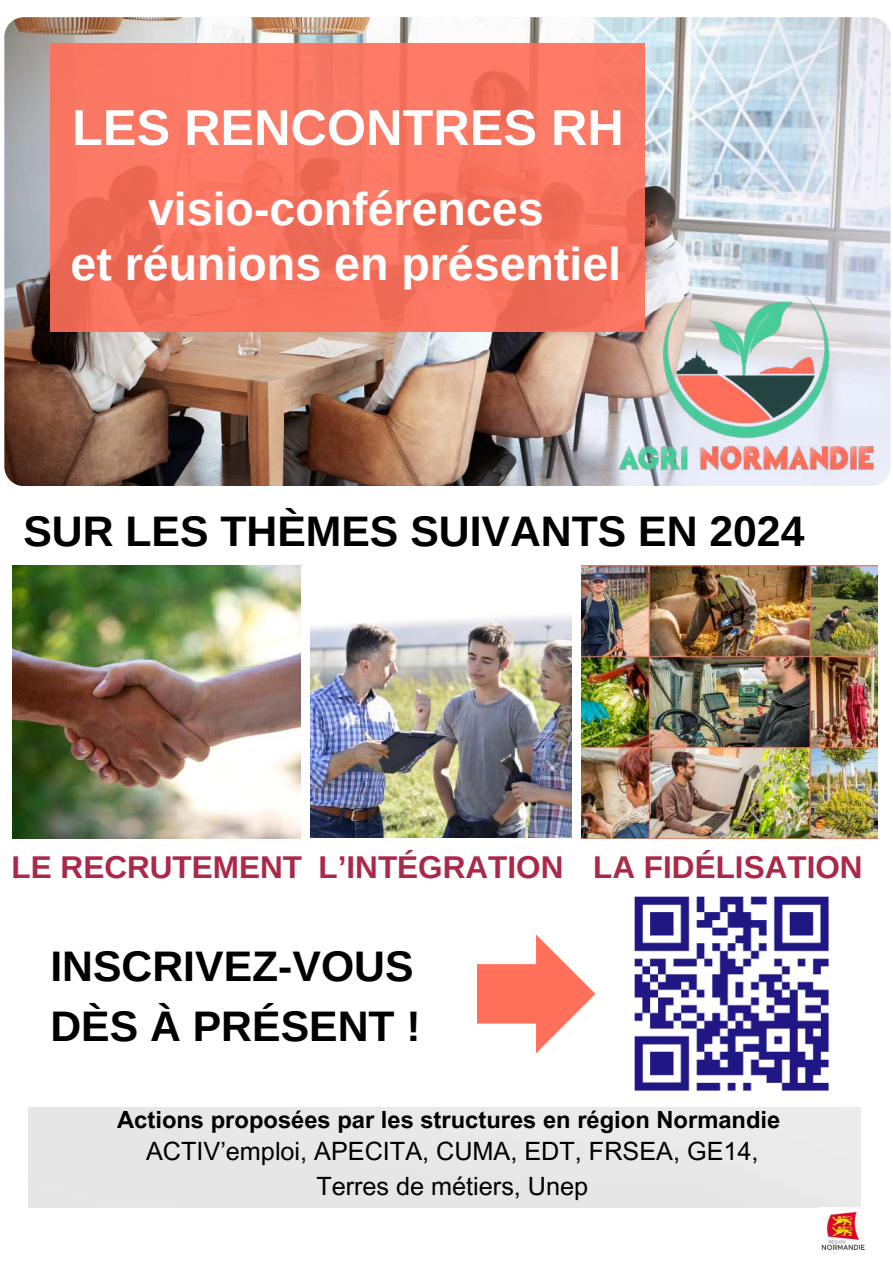
<style>
.page{position:relative;width:893px;height:1264px;background:#fff}
.page>*{position:absolute;margin:0;border:0;box-sizing:border-box;transform-origin:0 0}
.t1{font:700 50.4px "Arimo";color:#fff}
.t2{font:700 46.5px/55.2px "Arimo";color:#fff;text-align:center}
.t3{font:700 42.75px/59.7px "Arimo";color:#000001}
.t4{font:700 31.5px "Arimo";color:#ab2849}
.t5{font:25.2px/34.8px "Arial MT Pro";color:#000;text-align:center}
.t6{font:700 23.7px "Arial MT Pro";color:#000}
</style>
<div class="page">
<img style="left:311px;top:615px;width:261px;height:222px">
<img style="left:4px;top:17px;width:886px;height:469px;border-radius:20px">
<div style="left:50px;top:44px;width:595px;height:288px;background:linear-gradient(to bottom,#fc7a66,#f36e59)"></div>
<img style="left:821px;top:1207px;width:44px;height:43px">
<img style="left:614px;top:296px;width:264px;height:180px">
<svg style="left:477px;top:934px;width:118px;height:119px"></svg>
<img style="left:13px;top:565px;width:288px;height:273px">
<img style="left:581px;top:565px;width:296px;height:273px">
<img style="left:634px;top:896px;width:195px;height:195px">
<h1 class="t1" style="left:72px;top:99px;width:553px">LES RENCONTRES RH</h1>
<h2 class="t2" style="left:70px;top:181px;width:552px">visio-conférences<br>et réunions en présentiel</h2>
<h3 class="t3" style="left:23px;top:501px;width:782px">SUR LES THÈMES SUIVANTS EN 2024</h3>
<p class="t4" style="left:12px;top:849px;width:852px">LE RECRUTEMENT L’INTÉGRATION LA FIDÉLISATION</p>
<h3 class="t3" style="left:50px;top:936px;width:372px">INSCRIVEZ-VOUS<br>DÈS À PRÉSENT !</h3>
<p class="t6" style="left:117px;top:1110px;width:664px">Actions proposées par les structures en région Normandie</p>
<p class="t5" style="left:146px;top:1137px;width:614px">ACTIV’emploi, APECITA, CUMA, EDT, FRSEA, GE14,<br>Terres de métiers, Unep</p>
</div>
